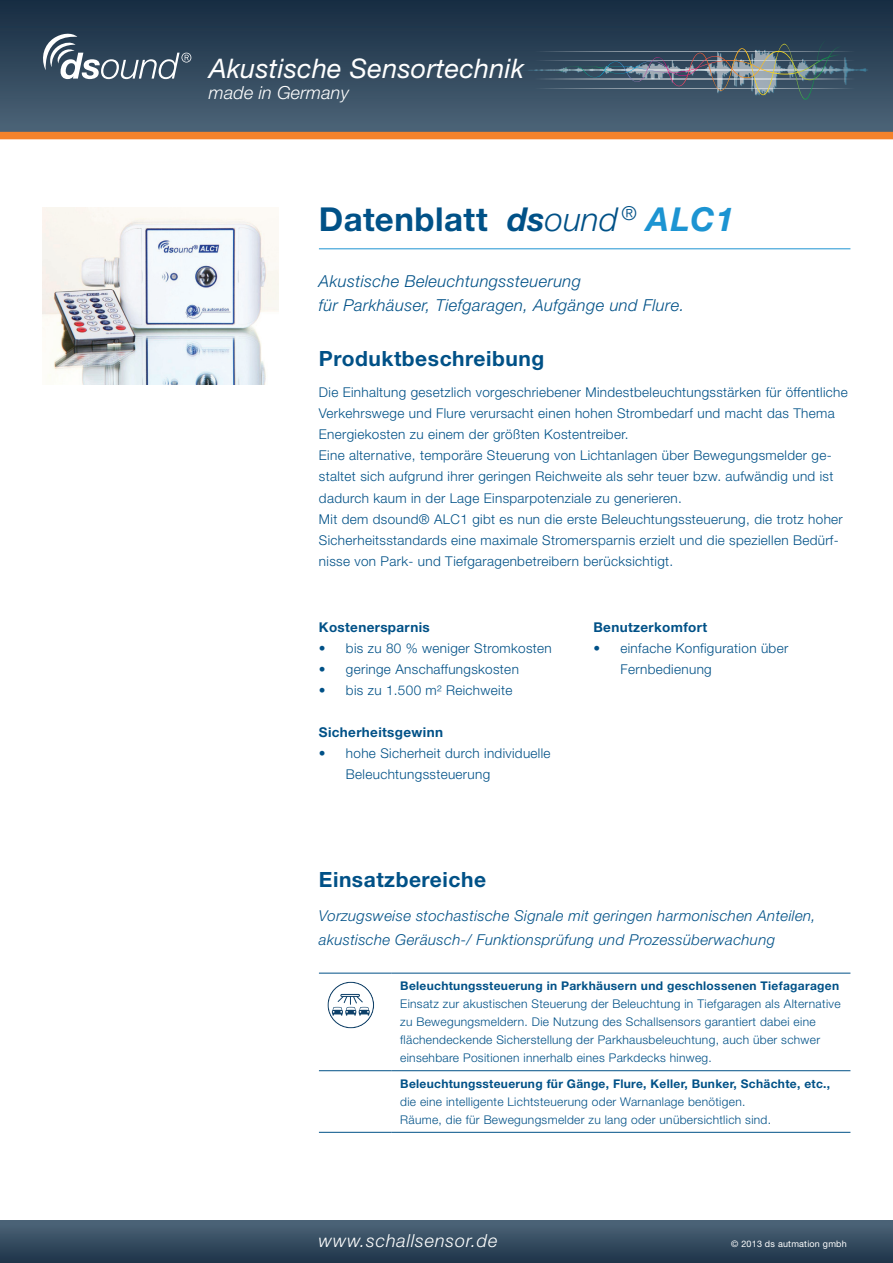
<style>
.page{position:relative;width:893px;height:1263px;background:#fff}
.page>*{position:absolute;margin:0;border:0;box-sizing:border-box;transform-origin:0 0}
.t1{font:700 33px "Helvetica Neue LT Std";letter-spacing:.015em;color:#005187}
.t2{font:italic 27px "Helvetica Neue LT Std";letter-spacing:.01em;color:#fff}
.t3{font:700 21px "Helvetica Neue LT Std";letter-spacing:.025em;color:#005187}
.t4{font:italic 300 18px "Helvetica Neue LT Std";letter-spacing:.05em;color:#fff}
.t5{font:italic 300 18px "Helvetica Neue LT Std";letter-spacing:.01em;color:#fff}
.t6{font:italic 300 16.5px/24px "Helvetica Neue LT Std";letter-spacing:.025em;color:#005187}
.t7{font:italic 300 15px/24px "Helvetica Neue LT Std";letter-spacing:.025em;color:#005187}
.t8{font:300 13.5px/21px "Helvetica Neue LT Std";letter-spacing:.025em;color:#005187}
.t9{font:700 13.5px "Helvetica Neue LT Std";letter-spacing:.025em;color:#005187}
.t10{font:300 12px/18px "Helvetica Neue LT Std";letter-spacing:.025em;color:#005187}
.t11{font:700 12px "Helvetica Neue LT Std";letter-spacing:.025em;color:#005187}
.t12{font:9px "Helvetica Neue LT Std";letter-spacing:.025em;color:#fff}
.s1{font-style:italic}
.s2{font-weight:300;font-style:italic}
.s3{font-style:italic;color:#1c94d2}
</style>
<div class="page">
<div style="left:0;top:0;width:893px;height:136px;background:linear-gradient(to bottom,#162b41,#4d6578)"></div>
<img style="left:509px;top:49px;width:359px;height:46px">
<svg style="left:531px;top:39px;width:310px;height:61px"></svg>
<div style="left:0;top:132px;width:893px;height:7px;background:#f4822b"></div>
<div style="left:0;top:1220px;width:893px;height:43px;background:linear-gradient(to bottom,#4e667a,#1d3349)"></div>
<svg style="left:43px;top:33px;width:148px;height:46px"></svg>
<img style="left:43px;top:208px;width:235px;height:176px">
<hr style="left:319px;top:248px;width:531px;height:1px;background:#1c94d2">
<hr style="left:319px;top:973px;width:73px;height:1px;background:#005187">
<hr style="left:392px;top:973px;width:458px;height:1px;background:#005187">
<hr style="left:319px;top:1070px;width:73px;height:1px;background:#005187">
<hr style="left:392px;top:1070px;width:458px;height:1px;background:#005187">
<hr style="left:319px;top:1132px;width:73px;height:1px;background:#005187">
<hr style="left:392px;top:1132px;width:458px;height:1px;background:#005187">
<svg style="left:327px;top:982px;width:47px;height:46px"></svg>
<h2 class="t2" style="left:209px;top:52px;width:317px">Akustische Sensortechnik</h2>
<h3 class="t5" style="left:209px;top:82px;width:142px">made in Germany</h3>
<h1 class="t1" style="left:319px;top:199px;width:417px">Datenblatt <span class="s1">ds</span><span class="s2">ound</span> <sup>®</sup> <span class="s3">ALC1</span></h1>
<p class="t6" style="left:319px;top:269px;width:367px">Akustische Beleuchtungssteuerung<br>für Parkhäuser, Tiefgaragen, Aufgänge und Flure.</p>
<h3 class="t3" style="left:319px;top:345px;width:227px">Produktbeschreibung</h3>
<p class="t8" style="left:319px;top:382px;width:530px">Die Einhaltung gesetzlich vorgeschriebener Mindestbeleuchtungsstärken für öffentliche Verkehrswege und Flure verursacht einen hohen Strombedarf und macht das Thema Energiekosten zu einem der größten Kostentreiber.<br>Eine alternative, temporäre Steuerung von Lichtanlagen über Bewegungsmelder ge&shy;staltet sich aufgrund ihrer geringen Reichweite als sehr teuer bzw. aufwändig und ist dadurch kaum in der Lage Einsparpotenziale zu generieren.<br>Mit dem dsound® ALC1 gibt es nun die erste Beleuchtungssteuerung, die trotz hoher Sicherheitsstandards eine maximale Stromersparnis erzielt und die speziellen Bedürf&shy;nisse von Park- und Tiefgaragenbetreibern berücksichtigt.</p>
<p class="t9" style="left:319px;top:619px;width:112px">Kostenersparnis</p>
<p class="t8" style="left:319px;top:637px;width:234px">• bis zu 80 % weniger Stromkosten</p>
<p class="t8" style="left:319px;top:658px;width:201px">• geringe Anschaffungskosten</p>
<p class="t8" style="left:319px;top:679px;width:195px">• bis zu 1.500 m² Reichweite</p>
<p class="t9" style="left:319px;top:724px;width:126px">Sicherheitsgewinn</p>
<p class="t8" style="left:346px;top:742px;width:206px;text-indent:-27px">• hohe Sicherheit durch individuelle<br>Beleuchtungssteuerung</p>
<p class="t9" style="left:593px;top:619px;width:115px">Benutzerkomfort</p>
<p class="t8" style="left:620px;top:637px;width:169px;text-indent:-27px">• einfache Konfiguration über<br>Fernbedienung</p>
<h3 class="t3" style="left:319px;top:866px;width:169px">Einsatzbereiche</h3>
<p class="t7" style="left:319px;top:904px;width:498px">Vorzugsweise stochastische Signale mit geringen harmonischen Anteilen, akustische Geräusch-/ Funktionsprüfung und Prozessüberwachung</p>
<p class="t11" style="left:400px;top:978px;width:440px">Beleuchtungssteuerung in Parkhäusern und geschlossenen Tiefagaragen</p>
<p class="t10" style="left:400px;top:995px;width:442px">Einsatz zur akustischen Steuerung der Beleuchtung in Tiefgaragen als Alternative zu Bewegungsmeldern. Die Nutzung des Schallsensors garantiert dabei eine flächendeckende Sicherstellung der Parkhausbeleuchtung, auch über schwer einsehbare Positionen innerhalb eines Parkdecks hinweg.</p>
<p class="t11" style="left:400px;top:1076px;width:431px">Beleuchtungssteuerung für Gänge, Flure, Keller, Bunker, Schächte, etc.,</p>
<p class="t10" style="left:400px;top:1092px;width:372px">die eine intelligente Lichtsteuerung oder Warnanlage benötigen.<br>Räume, die für Bewegungsmelder zu lang oder unübersichtlich sind.</p>
<h3 class="t4" style="left:319px;top:1230px;width:180px">www.schallsensor.de</h3>
<p class="t12" style="left:731px;top:1238px;width:117px">© 2013 ds autmation gmbh</p>
</div>
